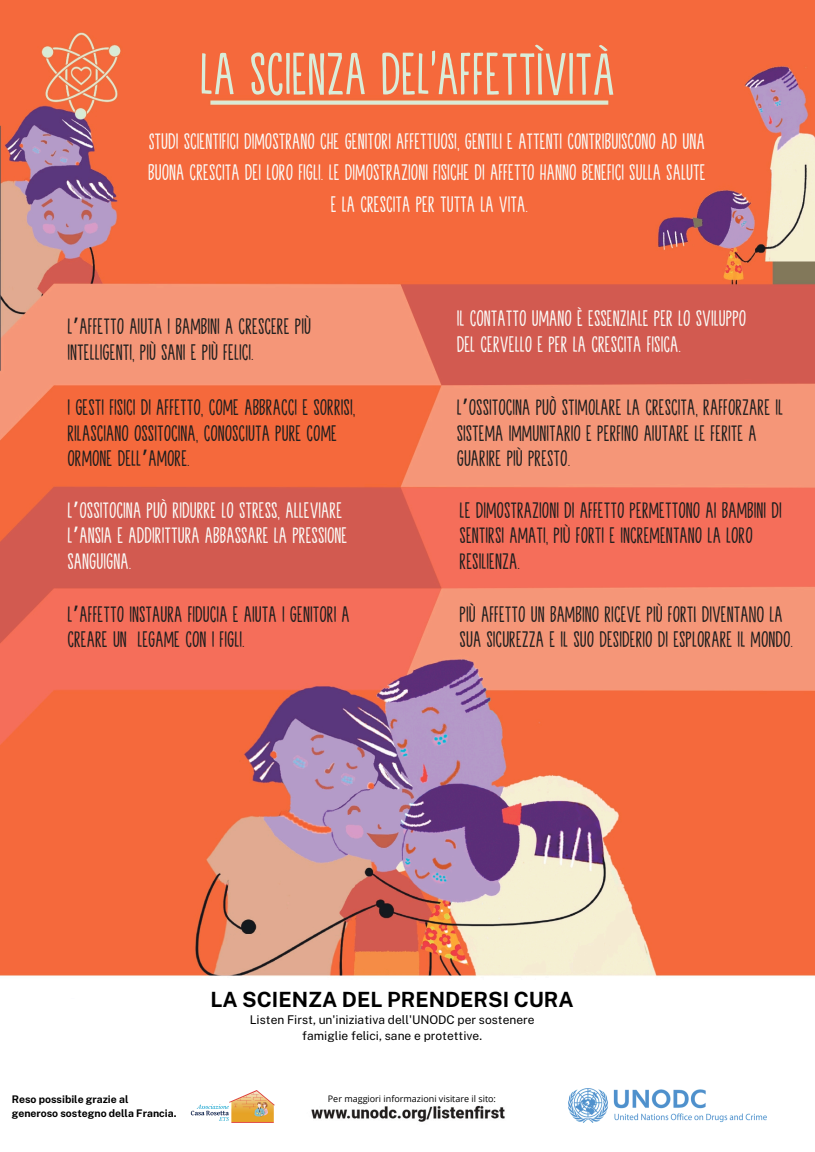
<style>
.page{position:relative;width:815px;height:1152px;background:#fff}
.page>*{position:absolute;margin:0;border:0;box-sizing:border-box;transform-origin:0 0}
.t1{font:60px "Background Echo DEMO";color:#daecd9}
.t2{font:22.5px/25.9px "Background Echo DEMO";color:#1f1e1e}
.t3{font:22.5px/25.9px "Background Echo DEMO";color:#fbfaf7}
.t4{font:700 21px "Public Sans";color:#000}
.t5{font:12px/16.4px "Public Sans";color:#000;text-align:center}
.t6{font:700 10.5px/14.6px "Public Sans";color:#000}
.t7{font:9px "Open Sans";color:#000}
.s1{font-family:"Noto Sans Gurmukhi"}
</style>
<div class="page">
<img style="left:0;top:0;width:814px;height:1123px">
<div style="left:39px;top:1000px;width:276px;height:55px;background:#fff"></div>
<img style="left:190px;top:1086px;width:89px;height:37px">
<img style="left:568px;top:1089px;width:198px;height:33px">
<h3 class="t1" style="left:200px;top:35px;width:416px">LA SCIENZA DEL'AFFETTÌVITÀ</h3>
<p class="t3" style="left:148px;top:124px;width:559px;line-height:31.5px;text-align:center">STUDI SCIENTIFICI DIMOSTRANO CHE GENITORI AFFETTUOSI, GENTILI E ATTENTI CONTRIBUISCONO AD UNA<br>BUONA CRESCITA DEI LORO FIGLI. LE DIMOSTRAZIONI FISICHE DI AFFETTO HANNO BENEFICI SULLA SALUTE<br>E LA CRESCITA PER TUTTA LA VITA.</p>
<h3 class="t2" style="left:67px;top:312px;width:245px">L<span class="s1">’</span>AFFETTO AIUTA I BAMBINI A CRESCERE PIÙ<br>INTELLIGENTI, PIÙ SANI E PIÙ FELICI.</h3>
<h3 class="t3" style="left:456px;top:305px;width:291px">IL CONTATTO UMANO È ESSENZIALE PER LO SVILUPPO<br>DEL CERVELLO E PER LA CRESCITA FISICA.</h3>
<h3 class="t2" style="left:67px;top:393px;width:289px">I GESTI FISICI DI AFFETTO, COME ABBRACCI E SORRISI,<br>RILASCIANO OSSITOCINA, CONOSCIUTA PURE COME<br>ORMONE DELL<span class="s1">’</span>AMORE.</h3>
<h3 class="t2" style="left:456px;top:393px;width:328px">L<span class="s1">’</span>OSSITOCINA PUÒ STIMOLARE LA CRESCITA, RAFFORZARE IL<br>SISTEMA IMMUNITARIO E PERFINO AIUTARE LE FERITE A<br>GUARIRE PIÙ PRESTO.</h3>
<h4 class="t3" style="left:67px;top:496px;width:281px">L<span class="s1">’</span>OSSITOCINA PUÒ RIDURRE LO STRESS, ALLEVIARE<br>L<span class="s1">’</span>ANSIA E ADDIRITTURA ABBASSARE LA PRESSIONE<br>SANGUIGNA.</h4>
<h4 class="t2" style="left:459px;top:496px;width:324px">LE DIMOSTRAZIONI DI AFFETTO PERMETTONO AI BAMBINI DI<br>SENTIRSI AMATI, PIÙ FORTI E INCREMENTANO LA LORO<br>RESILIENZA.</h4>
<h2 class="t2" style="left:67px;top:600px;width:284px">L<span class="s1">’</span>AFFETTO INSTAURA FIDUCIA E AIUTA I GENITORI A<br>CREARE UN LEGAME CON I FIGLI.</h2>
<h5 class="t2" style="left:459px;top:600px;width:335px">PIÙ AFFETTO UN BAMBINO RICEVE PIÙ FORTI DIVENTANO LA<br>SUA SICUREZZA E IL SUO DESIDERIO DI ESPLORARE IL MONDO.</h5>
<h6 class="t4" style="left:210px;top:987px;width:365px">LA SCIENZA DEL PRENDERSI CURA</h6>
<p class="t5" style="left:250px;top:1012px;width:286px">Listen First, un'iniziativa dell'UNODC per sostenere famiglie felici, sane e protettive.</p>
<p class="t6" style="left:12px;top:1092px;width:166px">Reso possibile grazie al generoso sostegno della Francia.</p>
<p class="t7" style="left:328px;top:1092px;width:170px">Per maggiori informazioni visitare il sito:</p>
</div>
